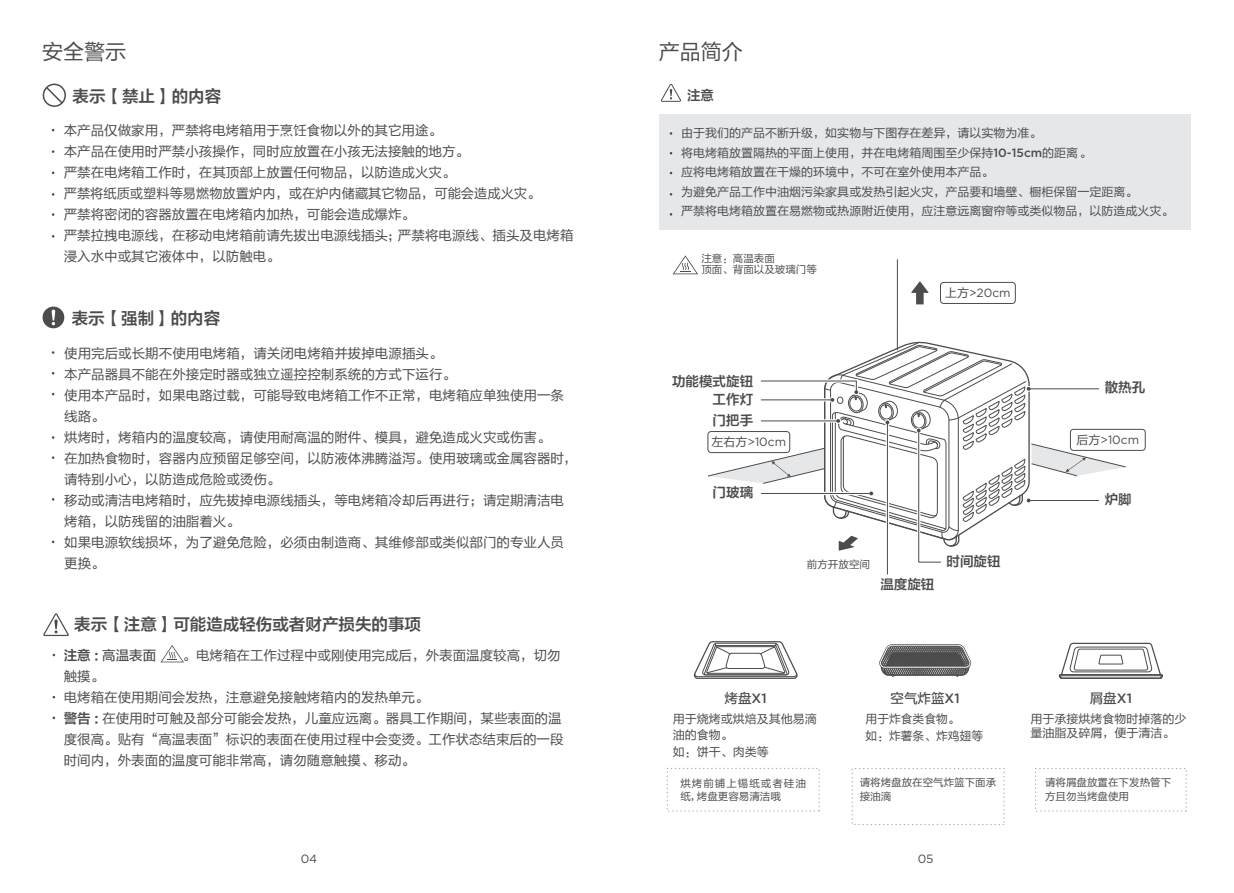
<style>
.page{position:relative;width:1234px;height:893px;background:#fff}
.page>*{position:absolute;margin:0;border:0;box-sizing:border-box;transform-origin:0 0}
.t1{font:21px "FZLTHK GBK1 0";color:#4b4c4d}
.t2{font:16.5px "FZLTZCHK GBK1 0";color:#4b4c4d}
.t3{font:13.5px/21px "FZLTHK GBK1 0";color:#4b4c4d}
.t4{font:13.5px "FZLTZCHK GBK1 0";color:#4b4c4d}
.t5{font:13.5px "FZLTHJW GB1 0";color:#4b4c4d}
.t6{font:13.5px "FZLTZHUNHK GBK1 0";color:#4b4c4d}
.t7{font:12px/19.5px "FZLTHK GBK1 0";color:#4b4c4d}
.t8{font:12px "Gotham";color:#4b4c4d}
.t9{font:10.5px/13.5px "FZLTHK GBK1 0";color:#4b4c4d}
.t10{font:10.5px/13.5px "FZLTHK GBK1 0";letter-spacing:.095em;color:#4b4c4d}
.s1{font-family:"FZLTZCHK GBK1 0";color:#4c4b4b}
.s2{font-family:"FZLTHJW GB1 0"}
.s3{font-family:"Gotham";font-weight:500}
.s4{font-family:"FZLTHK GBK1 0"}
</style>
<div class="page">
<svg style="left:661px;top:83px;width:20px;height:19px"></svg>
<div style="left:659px;top:115px;width:532px;height:115px;background:#e6e7e9"></div>
<svg style="left:911px;top:281px;width:18px;height:24px"></svg>
<div style="left:939px;top:282px;width:76px;height:22px;border:1px solid #4b4c4d;border-radius:3px"></div>
<div style="left:1069px;top:429px;width:76px;height:22px;border:1px solid #4b4c4d;border-radius:3px"></div>
<svg style="left:44px;top:85px;width:20px;height:19px"></svg>
<div style="left:43px;top:84px;width:23px;height:23px;border:2px solid #4b4c4d;border-radius:50%"></div>
<div style="left:43px;top:307px;width:21px;height:21px;background:#4b4c4d;border-radius:50%"></div>
<svg style="left:52px;top:310px;width:3px;height:15px"></svg>
<svg style="left:43px;top:613px;width:26px;height:23px"></svg>
<svg style="left:160px;top:645px;width:24px;height:17px"></svg>
<svg style="left:673px;top:255px;width:25px;height:19px"></svg>
<hr style="left:886px;top:422px;width:1px;height:152px;background:#4c4b4b">
<svg style="left:707px;top:340px;width:418px;height:225px"></svg>
<div style="left:1034px;top:768px;width:152px;height:43px;border:1px dashed #a8a9ad"></div>
<div style="left:851px;top:768px;width:153px;height:57px;border:1px dashed #a8a9ad"></div>
<svg style="left:1058px;top:643px;width:104px;height:36px"></svg>
<svg style="left:693px;top:641px;width:104px;height:38px"></svg>
<svg style="left:879px;top:644px;width:93px;height:32px;background:#747373"></svg>
<h1 class="t1" style="left:42px;top:40px;width:86px">安全警示</h1>
<p class="t2" style="left:73px;top:87px;width:150px">表示【禁止】的内容</p>
<p class="t3" style="left:64px;top:121px;width:511px">本产品仅做家用，严禁将电烤箱用于烹饪食物以外的其它用途。<br>本产品在使用时严禁小孩操作，同时应放置在小孩无法接触的地方。<br>严禁在电烤箱工作时，在其顶部上放置任何物品，以防造成火灾。<br>严禁将纸质或塑料等易燃物放置炉内，或在炉内储藏其它物品，可能会造成火灾。<br>严禁将密闭的容器放置在电烤箱内加热，可能会造成爆炸。<br>严禁拉拽电源线，在移动电烤箱前请先拔出电源线插头；严禁将电源线、插头及电烤箱浸入水中或其它液体中，以防触电。</p>
<p class="t2" style="left:72px;top:310px;width:150px">表示【强制】的内容</p>
<p class="t3" style="left:64px;top:343px;width:514px">使用完后或长期不使用电烤箱，请关闭电烤箱并拔掉电源插头。<br>本产品器具不能在外接定时器或独立遥控控制系统的方式下运行。<br>使用本产品时，如果电路过载，可能导致电烤箱工作不正常，电烤箱应单独使用一条线路。<br>烘烤时，烤箱内的温度较高，请使用耐高温的附件、模具，避免造成火灾或伤害。<br>在加热食物时，容器内应预留足够空间，以防液体沸腾溢泻。使用玻璃或金属容器时，请特别小心，以防造成危险或烫伤。<br>移动或清洁电烤箱时，应先拔掉电源线插头，等电烤箱冷却后再进行；请定期清洁电烤箱，以防残留的油脂着火。<br>如果电源软线损坏，为了避免危险，必须由制造商、其维修部或类似部门的专业人员更换。</p>
<p class="t2" style="left:74px;top:615px;width:348px">表示【注意】可能造成轻伤或者财产损失的事项</p>
<p class="t6" style="left:64px;top:648px;width:94px"><span class="s1">注意 :</span> 高温表面</p>
<p class="t3" style="left:182px;top:645px;width:379px">。电烤箱在工作过程中或刚使用完成后，外表面温度较高，切勿</p>
<p class="t3" style="left:64px;top:666px;width:501px">触摸。<br>电烤箱在使用期间会发热，注意避免接触烤箱内的发热单元。<br><span class="s1">警告 :</span> 在使用时可触及部分可能会发热，儿童应远离。器具工作期间，某些表面的温度很高。贴有“高温表面”标识的表面在使用过程中会变烫。工作<span class="s2">状态结束后的一段</span></p>
<p class="t5" style="left:64px;top:753px;width:353px">时间内，外表面的温度可能非常高，请勿随意触摸、移动。</p>
<h1 class="t1" style="left:658px;top:40px;width:85px">产品简介</h1>
<p class="t4" style="left:687px;top:88px;width:28px">注意</p>
<p class="t7" style="left:681px;top:124px;width:494px">由于我们的产品不断升级，如实物与下图存在差异，请以实物为准。<br>将电烤箱放置隔热的平面上使用，并在电烤箱周围至少保持<span class="s3">10-15cm</span>的距离。<br>应将电烤箱放置在干燥的环境中，不可在室外使用本产品。<br>为避免产品工作中油烟污染家具或发热引起火灾，产品要和墙壁、橱柜保留一定距离。<br>严禁将电烤箱放置在易燃物或热源附近使用，应注意远离窗帘等或类似物品，以防造成火灾。</p>
<p class="t9" style="left:701px;top:252px;width:117px;line-height:11.7px">注意：高温表面<br>顶面、背面以及玻璃门等</p>
<p class="t4" style="left:672px;top:374px;width:82px">功能模式旋钮</p>
<p class="t4" style="left:712px;top:392px;width:42px">工作灯</p>
<p class="t4" style="left:712px;top:413px;width:42px">门把手</p>
<p class="t8" style="left:944px;top:285px;width:67px"><span class="s4">上方</span>&gt;20cm</p>
<p class="t4" style="left:1104px;top:380px;width:42px">散热孔</p>
<p class="t8" style="left:711px;top:434px;width:76px"><span class="s4">左右方</span>&gt;10cm</p>
<p class="t8" style="left:1076px;top:432px;width:64px"><span class="s4">后方</span>&gt;10cm</p>
<p class="t4" style="left:712px;top:485px;width:42px">门玻璃</p>
<p class="t9" style="left:806px;top:558px;width:64px">前方开放空间</p>
<p class="t4" style="left:880px;top:577px;width:55px">温度旋钮</p>
<p class="t4" style="left:946px;top:554px;width:55px">时间旋钮</p>
<p class="t4" style="left:1104px;top:492px;width:28px">炉脚</p>
<p class="t6" style="left:724px;top:691px;width:44px">烤盘<span class="s3">X1</span></p>
<p class="t6" style="left:1089px;top:691px;width:44px">屑盘<span class="s3">X1</span></p>
<p class="t6" style="left:890px;top:691px;width:71px">空气炸篮<span class="s3">X1</span></p>
<p class="t7" style="left:672px;top:711px;width:145px;line-height:16.5px">用于烧烤或烘焙及其他易滴油的食物。<br>如：饼干、肉类等</p>
<p class="t7" style="left:1030px;top:712px;width:157px;line-height:14.4px">用于承接烘烤食物时掉落的少量油脂及碎屑，便于清洁。</p>
<p class="t7" style="left:865px;top:711px;width:119px;line-height:16.5px">用于炸食类食物。<br>如：炸薯条、炸鸡翅等</p>
<p class="t10" style="left:680px;top:777px;width:127px">烘烤前铺上锡纸或者硅油纸，烤盘更容易清洁哦</p>
<p class="t9" style="left:1044px;top:776px;width:127px">请将屑盘放置在下发热管下方且勿当烤盘使用</p>
<p class="t9" style="left:859px;top:776px;width:138px">请将烤盘放在空气炸篮下面承接油滴</p>
<p class="t8" style="left:300px;top:851px;width:18px">04</p>
<p class="t8" style="left:917px;top:851px;width:17px">05</p>
</div>
